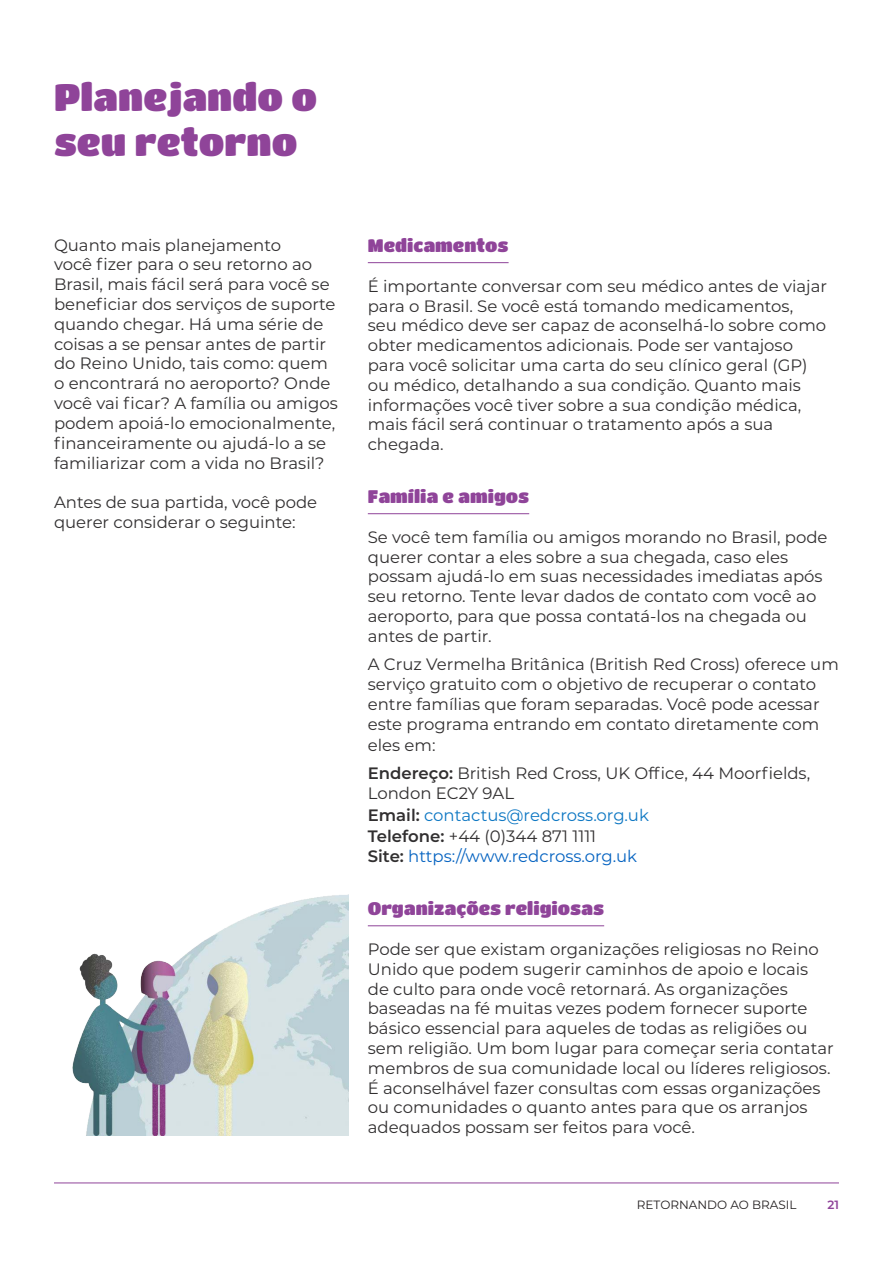
<style>
.page{position:relative;width:893px;height:1263px;background:#fff}
.page>*{position:absolute;margin:0;border:0;box-sizing:border-box;transform-origin:0 0}
.t1{font:37.5px/45px "Titan One";color:#8f4499}
.t2{font:18px "Titan One";color:#8f4499}
.t3{font:16.5px/19.8px "Montserrat";color:#312f30}
.t4{font:16.5px "Montserrat";color:#0563c1}
.t5{font:12px "Montserrat";color:#231f20}
.t6{font:600 12px "Montserrat";color:#8f4499}
.s1{font-weight:600}
.s2{color:#0d77c3}
.s3{font-weight:600;color:#312f30}
</style>
<div class="page">
<hr style="left:54px;top:1182px;width:785px;height:1px;background:#8f4499">
<hr style="left:368px;top:262px;width:141px;height:1px;background:#8f4499">
<hr style="left:368px;top:513px;width:161px;height:1px;background:#8f4499">
<hr style="left:368px;top:925px;width:236px;height:1px;background:#8f4499">
<img style="left:72px;top:894px;width:277px;height:241px">
<h1 class="t1" style="left:54px;top:73px;width:265px">Planejando o seu retorno</h1>
<p class="t3" style="left:54px;top:234px;width:285px">Quanto mais planejamento<br>você fizer para o seu retorno ao<br>Brasil, mais fácil será para você se beneficiar dos serviços de suporte quando chegar. Há uma série de coisas a se pensar antes de partir do Reino Unido, tais como: quem o encontrará no aeroporto? Onde você vai ficar? A família ou amigos podem apoiá-lo emocionalmente, financeiramente ou ajudá-lo a se familiarizar com a vida no Brasil?</p>
<p class="t3" style="left:54px;top:492px;width:265px">Antes de sua partida, você pode querer considerar o seguinte:</p>
<p class="t2" style="left:368px;top:235px;width:142px">Medicamentos</p>
<p class="t3" style="left:368px;top:275px;width:461px">É importante conversar com seu médico antes de viajar para o Brasil. Se você está tomando medicamentos,<br>seu médico deve ser capaz de aconselhá-lo sobre como obter medicamentos adicionais. Pode ser vantajoso para você solicitar uma carta do seu clínico geral (GP) ou médico, detalhando a sua condição. Quanto mais informações você tiver sobre a sua condição médica, mais fácil será continuar o tratamento após a sua chegada.</p>
<p class="t2" style="left:368px;top:486px;width:163px">Família e amigos</p>
<p class="t3" style="left:368px;top:526px;width:461px">Se você tem família ou amigos morando no Brasil, pode querer contar a eles sobre a sua chegada, caso eles possam ajudá-lo em suas necessidades imediatas após seu retorno. Tente levar dados de contato com você ao aeroporto, para que possa contatá-los na chegada ou antes de partir.</p>
<p class="t3" style="left:368px;top:654px;width:473px">A Cruz Vermelha Britânica (British Red Cross) oferece um serviço gratuito com o objetivo de recuperar o contato entre famílias que foram separadas. Você pode acessar este programa entrando em contato diretamente com</p>
<p class="t3" style="left:368px;top:730px;width:444px;line-height:28.3px">eles em:<br><span class="s1">Endereço:</span> British Red Cross, UK Office, 44 Moorfields,</p>
<p class="t3" style="left:368px;top:782px;width:283px;line-height:21.6px">London EC2Y 9AL<br><span class="s1">Email:</span> <span class="s2">contactus@redcross.org.uk<br></span><span class="s1">Telefone:</span> +44 (0)344 871 1111</p>
<p class="t4" style="left:368px;top:845px;width:271px"><span class="s3">Site:</span> https://www.redcross.org.uk</p>
<p class="t2" style="left:368px;top:898px;width:238px">Organizações religiosas</p>
<p class="t3" style="left:368px;top:938px;width:467px">Pode ser que existam organizações religiosas no Reino Unido que podem sugerir caminhos de apoio e locais<br>de culto para onde você retornará. As organizações baseadas na fé muitas vezes podem fornecer suporte básico essencial para aqueles de todas as religiões ou sem religião. Um bom lugar para começar seria contatar membros de sua comunidade local ou líderes religiosos.<br>É aconselhável fazer consultas com essas organizações ou comunidades o quanto antes para que os arranjos adequados possam ser feitos para você.</p>
<p class="t5" style="left:637px;top:1197px;width:161px">RETORNANDO AO BRASIL</p>
<p class="t6" style="left:827px;top:1196px;width:13px">21</p>
</div>
